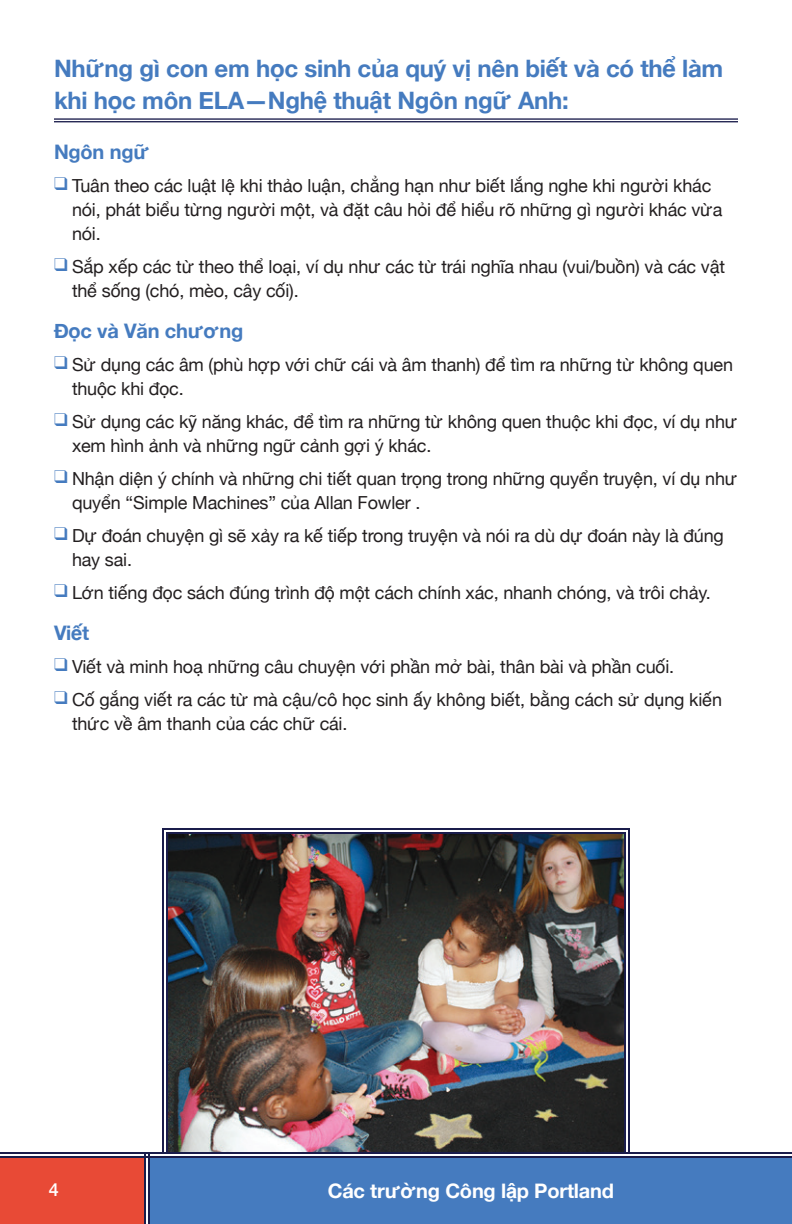
<style>
.page{position:relative;width:792px;height:1224px;background:#fff}
.page>*{position:absolute;margin:0;border:0;box-sizing:border-box;transform-origin:0 0}
.t1{font:700 24px/32px "Helvetica Neue";letter-spacing:-.01em;color:#457bbf}
.t2{font:700 20px "Helvetica Neue";letter-spacing:-.01em;color:#fff}
.t3{font:700 20px "Helvetica Neue";letter-spacing:-.01em;color:#457bbf}
.t4{font:18px/24px "Helvetica Neue";letter-spacing:-.01em;color:#231f20}
.t5{font:500 18px "Helvetica Neue";color:#fff}
.s1{color:#457bbf}
</style>
<div class="page">
<img style="left:162px;top:828px;width:468px;height:324px">
<div style="left:166px;top:832px;width:460px;height:334px;border:2px solid #1a1c4b"></div>
<div style="left:45px;top:1152px;width:697px;height:29px;background:#fff"></div>
<div style="left:149px;top:1157px;width:643px;height:67px;background:#457bbf"></div>
<div style="left:0;top:1157px;width:145px;height:67px;background:#e84a36"></div>
<hr style="left:148px;top:1153px;width:2px;height:71px;background:#1a1c4b">
<hr style="left:144px;top:1153px;width:2px;height:71px;background:#1a1c4b">
<hr style="left:0;top:1152px;width:792px;height:2px;background:#1a1c4b">
<hr style="left:0;top:1156px;width:792px;height:2px;background:#1a1c4b">
<hr style="left:54px;top:118px;width:684px;height:2px;background:#1a1c4b">
<hr style="left:54px;top:121px;width:684px;height:1px;background:#1a1c4b">
<h1 class="t1" style="left:54px;top:53px;width:671px">Những gì con em học sinh của quý vị nên biết và có thể làm khi học môn ELA—Nghệ thuật Ngôn ngữ Anh:</h1>
<p class="t3" style="left:54px;top:137px;width:97px">Ngôn ngữ</p>
<p class="t4" style="left:72px;top:175px;width:652px;text-indent:-18px"><span class="s1">❑</span> Tuân theo các luật lệ khi thảo luận, chẳng hạn như biết lắng nghe khi người khác nói, phát biểu từng người một, và đặt câu hỏi để hiểu rõ những gì người khác vừa nói.</p>
<p class="t4" style="left:72px;top:256px;width:655px;text-indent:-18px"><span class="s1">❑</span> Sắp xếp các từ theo thể loại, ví dụ như các từ trái nghĩa nhau (vui/buồn) và các vật thể sống (chó, mèo, cây cối).</p>
<p class="t3" style="left:54px;top:316px;width:191px">Đọc và Văn chương</p>
<p class="t4" style="left:72px;top:354px;width:663px;text-indent:-18px"><span class="s1">❑</span> Sử dụng các âm (phù hợp với chữ cái và âm thanh) để tìm ra những từ không quen thuộc khi đọc.</p>
<p class="t4" style="left:72px;top:411px;width:667px;text-indent:-18px"><span class="s1">❑</span> Sử dụng các kỹ năng khác, để tìm ra những từ không quen thuộc khi đọc, ví dụ như xem hình ảnh và những ngữ cảnh gợi ý khác.</p>
<p class="t4" style="left:72px;top:468px;width:667px;text-indent:-18px"><span class="s1">❑</span> Nhận diện ý chính và những chi tiết quan trọng trong những quyển truyện, ví dụ như quyển “Simple Machines” của Allan Fowler .</p>
<p class="t4" style="left:72px;top:525px;width:653px;text-indent:-18px"><span class="s1">❑</span> Dự đoán chuyện gì sẽ xảy ra kế tiếp trong truyện và nói ra dù dự đoán này là đúng hay sai.</p>
<p class="t4" style="left:54px;top:582px;width:658px"><span class="s1">❑</span> Lớn tiếng đọc sách đúng trình độ một cách chính xác, nhanh chóng, và trôi chảy.</p>
<p class="t3" style="left:54px;top:618px;width:37px">Viết</p>
<p class="t4" style="left:54px;top:656px;width:622px"><span class="s1">❑</span> Viết và minh hoạ những câu chuyện với phần mở bài, thân bài và phần cuối.</p>
<p class="t4" style="left:72px;top:689px;width:652px;text-indent:-18px"><span class="s1">❑</span> Cố gắng viết ra các từ mà cậu/cô học sinh ấy không biết, bằng cách sử dụng kiến thức về âm thanh của các chữ cái.</p>
<p class="t2" style="left:328px;top:1176px;width:288px">Các trường Công lập Portland</p>
<p class="t5" style="left:49px;top:1175px;width:12px">4</p>
<p class="t2" style="left:359px;top:1176px;width:225px">Portla d Public Schools</p>
</div>
